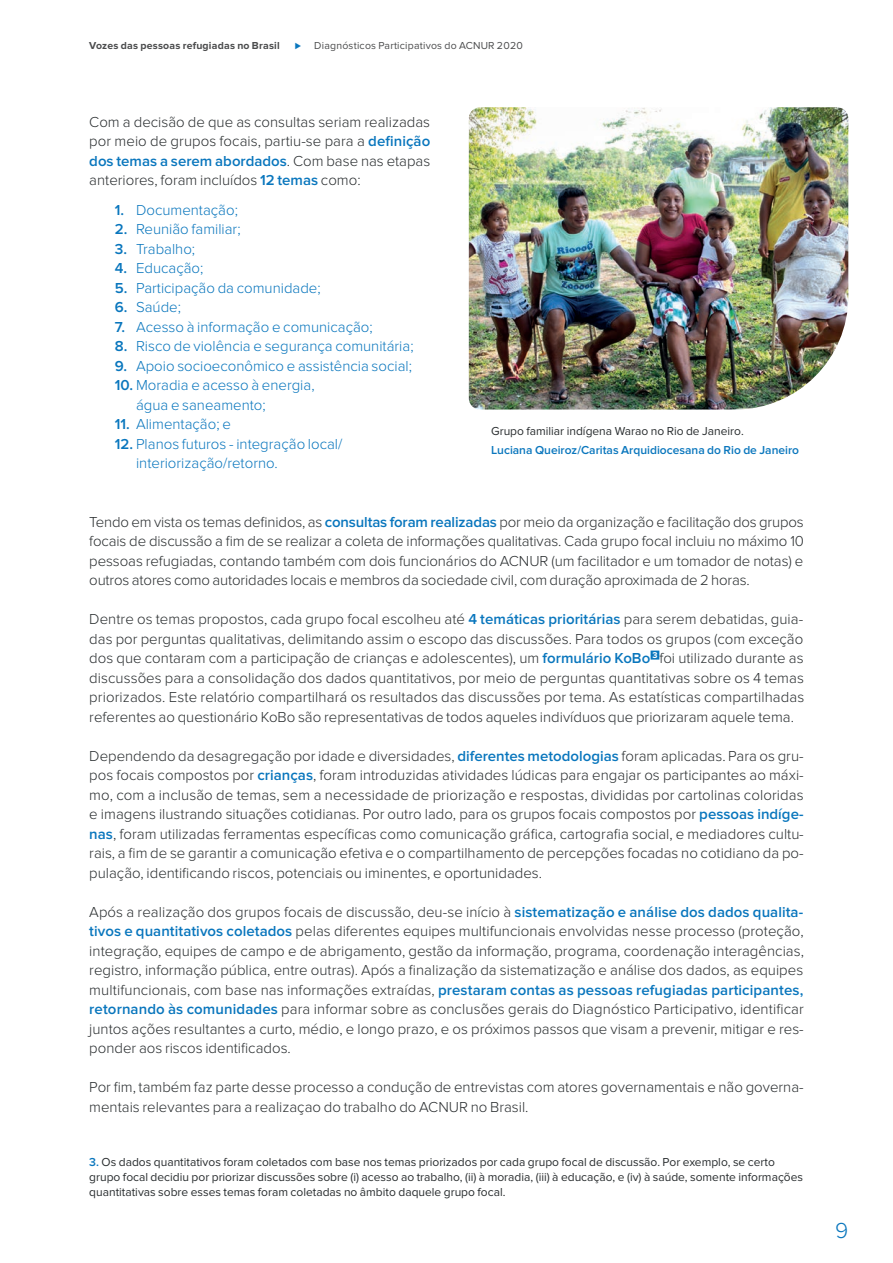
<style>
.page{position:relative;width:893px;height:1263px;background:#fff}
.page>*{position:absolute;margin:0;border:0;box-sizing:border-box;transform-origin:0 0}
.t1{font:300 22.5px "Proxima Nova";color:#0976bd}
.t2{font:300 15px/19.5px "Proxima Nova";color:#292d2f;text-align:justify}
.t3{font:300 15px/19.5px "Proxima Nova";color:#0976bd}
.t4{font:12px/15px "Proxima Nova";color:#292d2f}
.t5{font:600 12px "Proxima Nova";color:#0976bd}
.t6{font:10.5px "Proxima Nova";letter-spacing:.02em;color:#4b4c4d}
.t7{font:700 10.5px "Proxima Nova";letter-spacing:.02em;color:#4b4c4d}
.t8{font:100 10.5px "Proxima Nova T";color:#0976bd}
.s1{font-weight:600;color:#0976bd}
.s2{font-weight:600}
</style>
<div class="page">
<div style="left:651px;top:651px;width:8px;height:9px;background:#0976bd"></div>
<img style="left:469px;top:107px;width:379px;height:303px">
<p class="t7" style="left:89px;top:39px;width:192px">Vozes das pessoas refugiadas no Brasil</p>
<p class="t8" style="left:295px;top:39px;width:8px">⊲</p>
<p class="t6" style="left:314px;top:39px;width:210px">Diagnósticos Participativos do ACNUR 2020</p>
<p class="t2" style="left:89px;top:112px;width:343px">Com a decisão de que as consultas seriam realizadas por meio de grupos focais, partiu-se para a <span class="s1">definição dos temas a serem abordados</span>. Com base nas etapas anteriores, foram incluídos <span class="s1">12 temas</span> como:</p>
<p class="t3" style="left:115px;top:200px;width:125px"><span class="s2">1.</span> Documentação;</p>
<p class="t3" style="left:115px;top:219px;width:127px"><span class="s2">2.</span> Reunião familiar;</p>
<p class="t3" style="left:115px;top:239px;width:82px"><span class="s2">3.</span> Trabalho;</p>
<p class="t3" style="left:115px;top:258px;width:90px"><span class="s2">4.</span> Educação;</p>
<p class="t3" style="left:115px;top:278px;width:207px"><span class="s2">5.</span> Participação da comunidade;</p>
<p class="t3" style="left:115px;top:297px;width:68px"><span class="s2">6.</span> Saúde;</p>
<p class="t3" style="left:115px;top:317px;width:259px"><span class="s2">7.</span> Acesso à informação e comunicação;</p>
<p class="t3" style="left:115px;top:336px;width:300px"><span class="s2">8.</span> Risco de violência e segurança comunitária;</p>
<p class="t3" style="left:115px;top:356px;width:299px"><span class="s2">9.</span> Apoio socioeconômico e assistência social;</p>
<p class="t3" style="left:136px;top:375px;width:180px;text-indent:-21px"><span class="s2">10.</span> Moradia e acesso à energia, água e saneamento;</p>
<p class="t3" style="left:115px;top:414px;width:118px"><span class="s2">11.</span> Alimentação; e</p>
<p class="t3" style="left:136px;top:434px;width:208px;text-indent:-21px"><span class="s2">12.</span> Planos futuros - integração local/ interiorização/retorno.</p>
<p class="t4" style="left:491px;top:424px;width:254px">Grupo familiar indígena Warao no Rio de Janeiro.</p>
<p class="t5" style="left:491px;top:443px;width:309px">Luciana Queiroz/Caritas Arquidiocesana do Rio de Janeiro</p>
<p class="t2" style="left:89px;top:512px;width:716px">Tendo em vista os temas definidos, as <span class="s1">consultas foram realizadas</span> por meio da organização e facilitação dos grupos focais de discussão a fim de se realizar a coleta de informações qualitativas. Cada grupo focal incluiu no máximo 10 pessoas refugiadas, contando também com dois funcionários do ACNUR (um facilitador e um tomador de notas) e outros atores como autoridades locais e membros da sociedade civil, com duração aproximada de 2 horas.</p>
<p class="t2" style="left:89px;top:609px;width:716px">Dentre os temas propostos, cada grupo focal escolheu até <span class="s1">4 temáticas prioritárias</span> para serem debatidas, guia&shy;das por perguntas qualitativas, delimitando assim o escopo das discussões. Para todos os grupos (com exceção dos que contaram com a participação de crianças e adolescentes), um <span class="s1">formulário KoBo</span> <sup>3</sup> foi utilizado durante as discussões para a consolidação dos dados quantitativos, por meio de perguntas quantitativas sobre os 4 temas priorizados. Este relatório compartilhará os resultados das discussões por tema. As estatísticas compartilhadas referentes ao questionário KoBo são representativas de todos aqueles indivíduos que priorizaram aquele tema.</p>
<p class="t2" style="left:89px;top:746px;width:716px">Dependendo da desagregação por idade e diversidades, <span class="s1">diferentes metodologias</span> foram aplicadas. Para os gru&shy;pos focais compostos por <span class="s1">crianças</span>, foram introduzidas atividades lúdicas para engajar os participantes ao máxi&shy;mo, com a inclusão de temas, sem a necessidade de priorização e respostas, divididas por cartolinas coloridas e imagens ilustrando situações cotidianas. Por outro lado, para os grupos focais compostos por <span class="s1">pessoas indíge&shy;nas</span>, foram utilizadas ferramentas específicas como comunicação gráfica, cartografia social, e mediadores cultu&shy;rais, a fim de se garantir a comunicação efetiva e o compartilhamento de percepções focadas no cotidiano da po&shy;pulação, identificando riscos, potenciais ou iminentes, e oportunidades.</p>
<p class="t2" style="left:89px;top:902px;width:716px">Após a realização dos grupos focais de discussão, deu-se início à <span class="s1">sistematização e análise dos dados qualita&shy;tivos e quantitativos coletados</span> pelas diferentes equipes multifuncionais envolvidas nesse processo (proteção, integração, equipes de campo e de abrigamento, gestão da informação, programa, coordenação interagências, registro, informação pública, entre outras). Após a finalização da sistematização e análise dos dados, as equipes multifuncionais, com base nas informações extraídas, <span class="s1">prestaram contas as pessoas refugiadas participantes, retornando às comunidades</span> para informar sobre as conclusões gerais do Diagnóstico Participativo, identificar juntos ações resultantes a curto, médio, e longo prazo, e os próximos passos que visam a prevenir, mitigar e res&shy;ponder aos riscos identificados.</p>
<p class="t2" style="left:89px;top:1077px;width:716px">Por fim, também faz parte desse processo a condução de entrevistas com atores governamentais e não governa&shy;mentais relevantes para a realizaçao do trabalho do ACNUR no Brasil.</p>
<p class="t4" style="left:89px;top:1155px;width:715px"><span class="s1">3.</span> Os dados quantitativos foram coletados com base nos temas priorizados por cada grupo focal de discussão. Por exemplo, se certo grupo focal decidiu por priorizar discussões sobre (i) acesso ao trabalho, (ii) à moradia, (iii) à educação, e (iv) à saúde, somente informações quantitativas sobre esses temas foram coletadas no âmbito daquele grupo focal.</p>
<h1 class="t1" style="left:835px;top:1218px;width:15px">9</h1>
</div>
